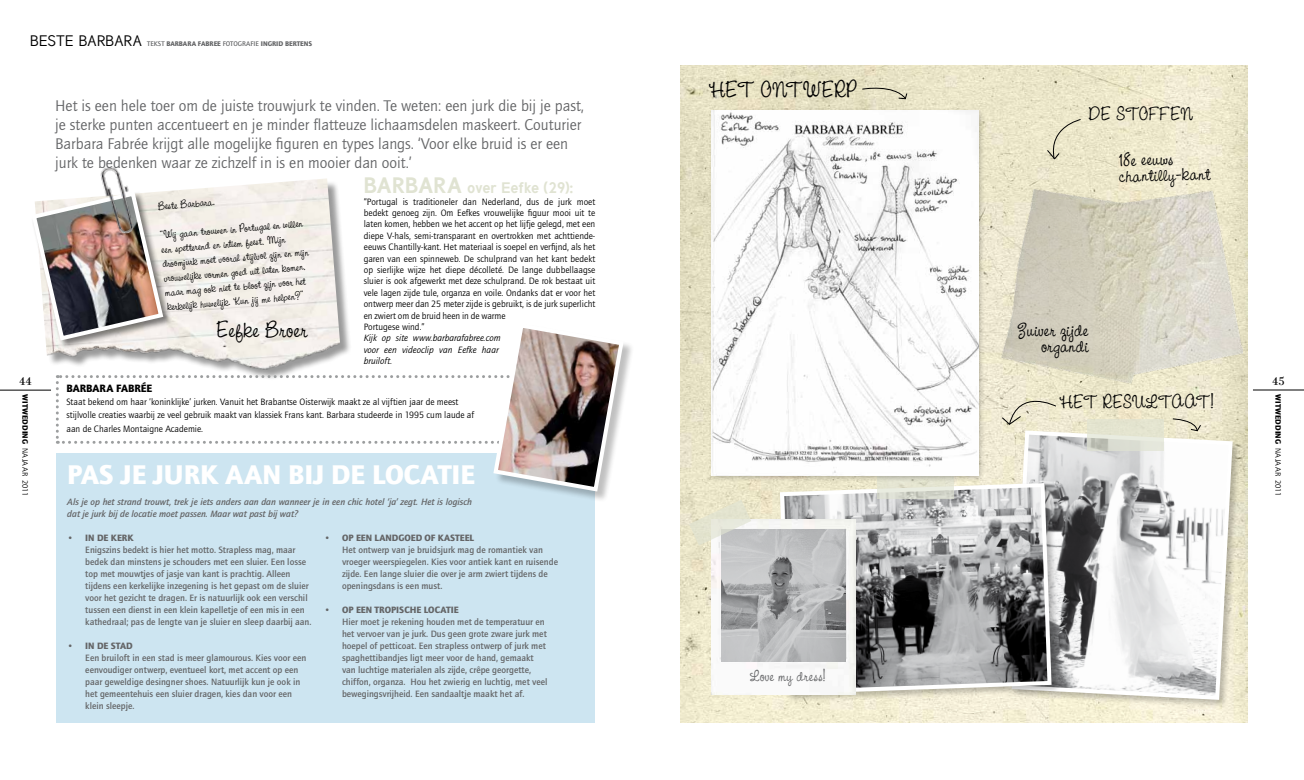
<style>
.page{position:relative;width:1304px;height:780px;background:#fff}
.page>*{position:absolute;margin:0;border:0;box-sizing:border-box;transform-origin:0 0}
.t1{font:900 28px "Quay Sans";color:#fff}
.t2{font:24px "CAC Pinafore";letter-spacing:-.005em;color:#000}
.t3{font:20px/15.9px "CAC Pinafore";color:#000}
.t4{font:16.4px "CAC Pinafore";letter-spacing:.015em;color:#646567}
.t5{font:16px/19.2px "Quay Sans";color:#646567}
.t6{font:700 15px "Tuffy";letter-spacing:-.015em;color:#e0e3d2}
.t7{font:12px/14.4px "CAC Pinafore";color:#000}
.t8{font:12px "Filosofia Unicase";color:#000}
.t9{font:900 11px "Quay Sans";color:#000}
.t10{font:500 9.5px/12px "Quay Sans";color:#646567}
.t11{font:9.5px/11.4px "Quay Sans";color:#000}
.t12{font:italic 500 9.5px/12px "Quay Sans";color:#646567}
.t13{font:italic 9.5px/11.4px "Quay Sans";color:#000}
.t14{font:900 9.5px "Quay Sans";color:#646567}
.t15{font:900 8px "Quay Sans";letter-spacing:.015em;color:#000}
.t16{font:900 7px "Quay Sans";color:#646567}
.s1{font-family:"Tuffy";font-weight:400;font-size:15px;color:#000}
.s2{font-weight:500}
.s3{font-weight:400}
.s4{font-size:22px}
</style>
<div class="page">
<img style="left:198px;top:178px;width:139px;height:11px">
<hr style="left:0;top:390px;width:51px;height:1px;background:#000">
<hr style="left:1253px;top:390px;width:51px;height:1px;background:#000">
<div style="left:57px;top:453px;width:538px;height:270px;background:#cde5f1"></div>
<img style="left:680px;top:66px;width:567px;height:657px">
<img style="left:100px;top:166px;width:29px;height:23px">
<div style="left:1010px;top:429px;width:231px;height:279px;background:#000;opacity:.25"></div>
<svg style="left:1010px;top:428px;width:225px;height:274px"></svg>
<svg style="left:861px;top:84px;width:47px;height:16px"></svg>
<svg style="left:1046px;top:118px;width:36px;height:42px"></svg>
<svg style="left:1001px;top:387px;width:56px;height:39px"></svg>
<svg style="left:1172px;top:418px;width:30px;height:14px"></svg>
<div style="left:494px;top:324px;width:140px;height:178px;background:#000;opacity:.25"></div>
<svg style="left:29px;top:189px;width:597px;height:305px"></svg>
<img style="left:1001px;top:190px;width:241px;height:194px">
<div style="left:778px;top:481px;width:282px;height:222px;background:#000;opacity:.25"></div>
<svg style="left:778px;top:481px;width:276px;height:215px"></svg>
<img style="left:712px;top:519px;width:144px;height:175px">
<img style="left:722px;top:529px;width:123px;height:132px">
<svg style="left:1087px;top:419px;width:77px;height:31px;fill:#e3e4d1"></svg>
<svg style="left:689px;top:499px;width:62px;height:46px"></svg>
<svg style="left:877px;top:483px;width:76px;height:15px"></svg>
<div style="left:708px;top:107px;width:278px;height:376px;background:#000;opacity:.25"></div>
<img style="left:712px;top:111px;width:266px;height:364px">
<p class="t16" style="left:30px;top:40px;width:284px"><span class="s1">BESTE BARBARA</span> <span class="s2">Tekst</span> BARBARA FABREE <span class="s2">fotografie</span> INGRID BERTENS</p>
<p class="t5" style="left:55px;top:96px;width:530px">Het is een hele toer om de juiste trouwjurk te vinden. Te weten: een jurk die bij je past, je sterke punten accentueert en je minder flatteuze lichaamsdelen maskeert. Couturier Barbara Fabrée krijgt alle mogelijke figuren en types langs. ‘Voor elke bruid is er een jurk te bedenken waar ze zichzelf in is en mooier dan ooit.’</p>
<p class="t8" style="left:19px;top:374px;width:14px">44</p>
<p class="t15" style="left:30px;top:394px;width:103px;rotate:90deg">WITWEDDING <span class="s3">najaar 2011</span></p>
<p class="t7" style="left:157px;top:199px;width:59px;rotate:-5deg">Beste Barbara,</p>
<p class="t7" style="left:159px;top:228px;width:148px;rotate:-5deg">“Wij gaan trouwen in Portugalen willen een spetterend en intiem feest. Mijn droomjurk moet vooralstijlvolzijn en mijn vrouwelijke vormen goed uit laten komen, maar mag ook niet te bloot zijn voor het kerkelijk huwelijk. Kun jij me helpen?”</p>
<h2 class="t2" style="left:216px;top:315px;width:92px">Eefke Broer</h2>
<h3 class="t6" style="left:364px;top:178px;width:211px"><span class="s4">BARBARA</span> over Eefke (29):</h3>
<p class="t11" style="left:364px;top:196px;width:233px">“Portugal is traditioneler dan Nederland, dus de jurk moet bedekt genoeg zijn. Om Eefkes vrouwelijke figuur mooi uit te laten komen, hebben we het accent op het lijfje gelegd, met een diepe V-hals, semi-transparant en overtrokken met achttiende&shy;eeuws Chantilly-kant. Het materiaal is soepel en verfijnd, als het garen van een spinneweb. De schulprand van het kant bedekt op sierlijke wijze het diepe décolleté. De lange dubbellaagse sluier is ook afgewerkt met deze schulprand. De rok bestaat uit vele lagen zijde tule, organza en voile. Ondanks dat er voor het ontwerp meer dan 25 meter zijde is gebruikt, is de jurk superlicht en zwiert om de bruid heen in de warme<br>Portugese wind.”</p>
<p class="t13" style="left:364px;top:333px;width:138px">Kijk op site www.barbarafabree.com voor een videoclip van Eefke haar bruiloft.</p>
<p class="t9" style="left:67px;top:381px;width:87px">BARBARA FABRÉE</p>
<p class="t11" style="left:67px;top:395px;width:409px;line-height:13.4px">Staat bekend om haar ‘koninklijke’ jurken. Vanuit het Brabantse Oisterwijk maakt ze al vijftien jaar de meest stijlvolle creaties waarbij ze veel gebruik maakt van klassiek Frans kant. Barbara studeerde in 1995 cum laude af aan de Charles Montaigne Academie.</p>
<h1 class="t1" style="left:67px;top:457px;width:409px">PAS JE JURK AAN BIJ DE LOCATIE</h1>
<p class="t12" style="left:67px;top:496px;width:406px">Als je op het strand trouwt, trek je iets anders aan dan wanneer je in een chic hotel ‘ja’ zegt. Het is logisch dat je jurk bij de locatie moet passen. Maar wat past bij wat?</p>
<p class="t14" style="left:67px;top:532px;width:68px">• IN DE KERK</p>
<p class="t10" style="left:85px;top:544px;width:228px">Enigszins bedekt is hier het motto. Strapless mag, maar bedek dan minstens je schouders met een sluier. Een losse top met mouwtjes of jasje van kant is prachtig. Alleen tijdens een kerkelijke inzegening is het gepast om de sluier voor het gezicht te dragen. Er is natuurlijk ook een verschil tussen een dienst in een klein kapelletje of een mis in een kathedraal; pas de lengte van je sluier en sleep daarbij aan.</p>
<p class="t14" style="left:67px;top:640px;width:67px">• IN DE STAD</p>
<p class="t10" style="left:85px;top:652px;width:223px">Een bruiloft in een stad is meer glamourous. Kies voor een eenvoudiger ontwerp, eventueel kort, met accent op een paar geweldige desingner shoes. Natuurlijk kun je ook in het gemeentehuis een sluier dragen, kies dan voor een klein sleepje.</p>
<p class="t14" style="left:324px;top:532px;width:152px">• OP EEN LANDGOED OF KASTEEL</p>
<p class="t10" style="left:342px;top:544px;width:218px">Het ontwerp van je bruidsjurk mag de romantiek van vroeger weerspiegelen. Kies voor antiek kant en ruisende zijde. Een lange sluier die over je arm zwiert tijdens de openingsdans is een must.</p>
<p class="t14" style="left:324px;top:604px;width:136px">• OP EEN TROPISCHE LOCATIE</p>
<p class="t10" style="left:342px;top:616px;width:207px">Hier moet je rekening houden met de temperatuur en het vervoer van je jurk. Dus geen grote zware jurk met hoepel of petticoat. Een strapless ontwerp of jurk met spaghettibandjes ligt meer voor de hand, gemaakt van luchtige materialen als zijde, crêpe georgette, chiffon, organza. Hou het zwierig en luchtig, met veel bewegingsvrijheid. Een sandaaltje maakt het af.</p>
<h2 class="t2" style="left:709px;top:75px;width:150px">HET ONTWERP</h2>
<h3 class="t4" style="left:750px;top:666px;width:77px">Love my dress!</h3>
<h3 class="t3" style="left:1088px;top:106px;width:106px">DE STOFFEN</h3>
<h3 class="t3" style="left:1118px;top:152px;width:93px;rotate:-1deg">18e eeuws chantilly-kant</h3>
<h3 class="t3" style="left:1017px;top:321px;width:72px;text-align:right">Zuiver zijde organdi</h3>
<h3 class="t3" style="left:1059px;top:394px;width:156px">Het resultaat!</h3>
<p class="t8" style="left:1272px;top:374px;width:14px">45</p>
<p class="t15" style="left:1283px;top:394px;width:103px;rotate:90deg">WITWEDDING <span class="s3">najaar 2011</span></p>
</div>
